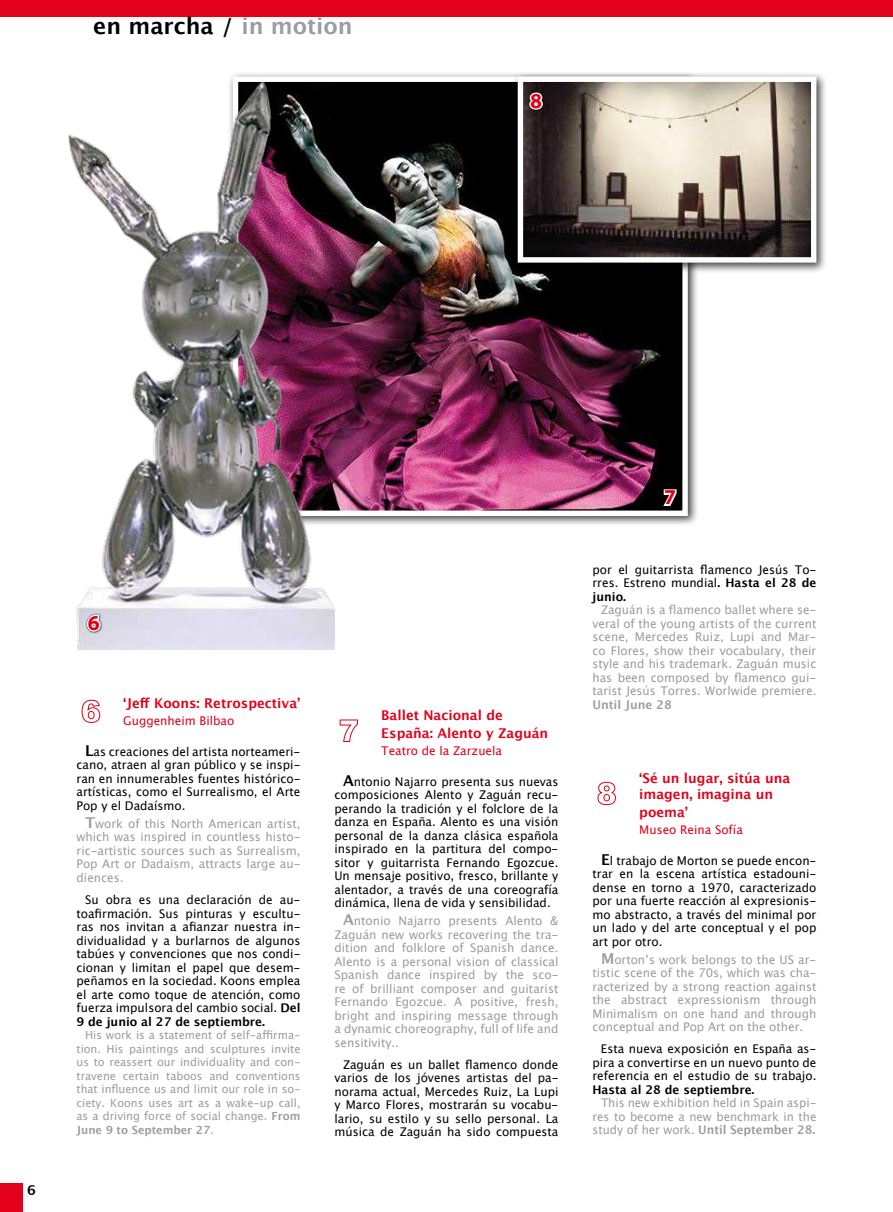
<style>
.page{position:relative;width:893px;height:1212px;background:#fff}
.page>*{position:absolute;margin:0;border:0;box-sizing:border-box;transform-origin:0 0}
.t1{font:700 22.5px "Lucida Grande";color:#000}
.t2{font:700 21px "Myriad Web Pro";color:#e2001a}
.t3{font:700 13.5px/18px "Lucida Grande";color:#e2001a}
.t4{font:700 13.5px "Lucida Grande";color:#000}
.t5{font:12px/13.5px "Lucida Grande";color:#000;text-align:justify}
.t6{font:12px/13.5px "Lucida Grande";color:#9c9d9f;text-align:justify}
.t7{font:12px/13.5px "Lucida Grande";color:#9c9d9f;text-align:justify;scale:.96 1}
.t8{font:12px "Lucida Grande";color:#e2001a}
.t9{font:700 12px "Lucida Grande";color:#000}
.t10{font:700 12px "Lucida Grande";color:#9c9d9f}
.t11{font:11.25px/13.5px "Lucida Grande";color:#9c9d9f;text-align:justify}
.s1{color:#9c9d9f}
.s2{font-weight:700;font-size:15px}
.s3{font-weight:700}
</style>
<div class="page">
<div style="left:0;top:1184px;width:23px;height:28px;background:#e2001a"></div>
<svg style="left:81px;top:699px;width:19px;height:24px"></svg>
<svg style="left:339px;top:719px;width:19px;height:23px"></svg>
<svg style="left:597px;top:781px;width:19px;height:24px"></svg>
<div style="left:0;top:0;width:893px;height:17px;background:#e2001a"></div>
<div style="left:228px;top:71px;width:477px;height:463px;background:#000;opacity:.75"></div>
<img style="left:334px;top:83px;width:348px;height:427px">
<div style="left:233px;top:77px;width:455px;height:439px;border:5px solid #fff"></div>
<svg style="left:662px;top:487px;width:43px;height:47px"></svg>
<svg style="left:661px;top:488px;width:17px;height:19px"></svg>
<img style="left:68px;top:82px;width:266px;height:567px">
<div style="left:512px;top:71px;width:322px;height:210px;background:#000;opacity:.75"></div>
<img style="left:524px;top:83px;width:286px;height:174px">
<div style="left:518px;top:77px;width:298px;height:186px;border:5px solid #fff"></div>
<div style="left:85px;top:613px;width:65px;height:37px;background:#dedce9"></div>
<svg style="left:85px;top:613px;width:18px;height:21px"></svg>
<svg style="left:528px;top:91px;width:64px;height:62px;background:#392f2c"></svg>
<svg style="left:527px;top:90px;width:18px;height:22px"></svg>
<h1 class="t1" style="left:93px;top:7px;width:261px">en marcha / <span class="s1">in motion</span></h1>
<h2 class="t2" style="left:530px;top:89px;width:13px">8</h2>
<p class="t4" style="left:27px;top:1179px;width:10px">6</p>
<h2 class="t2" style="left:88px;top:611px;width:13px">6</h2>
<p class="t3" style="left:123px;top:694px;width:179px">‘Jeff Koons: Retrospectiva’</p>
<p class="t8" style="left:123px;top:714px;width:112px">Guggenheim Bilbao</p>
<p class="t5" style="left:77px;top:745px;width:225px;text-indent:9px"><span class="s2">L</span>as creaciones del artista norteameri&shy;cano, atraen al gran público y se inspi&shy;ran en innumerables fuentes histórico&shy;artísticas, como el Surrealismo, el Arte Pop y el Dadaísmo.</p>
<p class="t6" style="left:77px;top:817px;width:225px;text-indent:9px"><span class="s2">T</span>work of this North American artist, which was inspired in countless histo&shy;ric-artistic sources such as Surrealism, Pop Art or Dadaism, attracts large au&shy;diences.</p>
<p class="t5" style="left:77px;top:893px;width:225px;text-indent:9px">Su obra es una declaración de au&shy;toafirmación. Sus pinturas y escultu&shy;ras nos invitan a afianzar nuestra in&shy;dividualidad y a burlarnos de algunos tabúes y convenciones que nos condi&shy;cionan y limitan el papel que desem&shy;peñamos en la sociedad. Koons emplea el arte como toque de atención, como fuerza impulsora del cambio social. <span class="s3">Del 9 de junio al 27 de septiembre.</span></p>
<p class="t11" style="left:77px;top:1028px;width:225px;text-indent:9px">His work is a statement of self-affirma&shy;tion. His paintings and sculptures invite us to reassert our individuality and con&shy;travene certain taboos and conventions that influence us and limit our role in so&shy;ciety. Koons uses art as a wake-up call, as a driving force of social change. <span class="s3">From June 9 to September 27</span>.</p>
<p class="t3" style="left:381px;top:706px;width:169px">Ballet Nacional de<br>España: Alento y Zaguán</p>
<p class="t8" style="left:381px;top:744px;width:122px">Teatro de la Zarzuela</p>
<p class="t5" style="left:334px;top:775px;width:225px;text-indent:9px"><span class="s2">A</span>ntonio Najarro presenta sus nuevas composiciones Alento y Zaguán recu&shy;perando la tradición y el folclore de la danza en España. Alento es una visión personal de la danza clásica española inspirado en la partitura del compo&shy;sitor y guitarrista Fernando Egozcue.<br>Un mensaje positivo, fresco, brillante y alentador, a través de una coreografía dinámica, llena de vida y sensibilidad.</p>
<p class="t6" style="left:334px;top:914px;width:225px;text-indent:9px"><span class="s2">A</span>ntonio Najarro presents Alento &amp; Zaguán new works recovering the tra&shy;dition and folklore of Spanish dance.<br>Alento is a personal vision of classical Spanish dance inspired by the sco&shy;re of brilliant composer and guitarist Fernando Egozcue. A positive, fresh, bright and inspiring message through a dynamic choreography, full of life and sensitivity..</p>
<p class="t5" style="left:334px;top:1058px;width:225px;text-indent:9px">Zaguán es un ballet flamenco donde varios de los jóvenes artistas del pa&shy;norama actual, Mercedes Ruiz, La Lupi y Marco Flores, mostrarán su vocabu&shy;lario, su estilo y su sello personal. La música de Zaguán ha sido compuesta</p>
<h2 class="t2" style="left:664px;top:486px;width:13px">7</h2>
<p class="t5" style="left:592px;top:563px;width:225px">por el guitarrista flamenco Jesús To&shy;rres. Estreno mundial<span class="s3">. Hasta el 28 de junio.</span></p>
<p class="t6" style="left:592px;top:603px;width:225px;text-indent:9px">Zaguán is a flamenco ballet where se&shy;veral of the young artists of the current scene, Mercedes Ruiz, Lupi and Mar&shy;co Flores, show their vocabulary, their style and his trademark. Zaguán music has been composed by flamenco gui&shy;tarist Jesús Torres. Worlwide premiere.</p>
<p class="t10" style="left:592px;top:694px;width:81px">Until June 28</p>
<p class="t3" style="left:639px;top:770px;width:152px;line-height:16.2px">‘Sé un lugar, sitúa una imagen, imagina un</p>
<p class="t3" style="left:639px;top:803px;width:50px">poema’</p>
<p class="t8" style="left:639px;top:823px;width:105px">Museo Reina Sofía</p>
<p class="t5" style="left:592px;top:854px;width:225px;text-indent:9px"><span class="s2">E</span>l trabajo de Morton se puede encon&shy;trar en la escena artística estadouni&shy;dense en torno a 1970, caracterizado por una fuerte reacción al expresionis&shy;mo abstracto, a través del minimal por un lado y del arte conceptual y el pop art por otro.</p>
<p class="t6" style="left:592px;top:953px;width:225px;text-indent:9px"><span class="s2">M</span>orton’s work belongs to the US ar&shy;tistic scene of the 70s, which was cha&shy;racterized by a strong reaction against the abstract expressionism through Minimalism on one hand and through conceptual and Pop Art on the other.</p>
<p class="t5" style="left:592px;top:1042px;width:225px;text-indent:9px">Esta nueva exposición en España as&shy;pira a convertirse en un nuevo punto de referencia en el estudio de su trabajo.</p>
<p class="t9" style="left:592px;top:1080px;width:164px">Hasta al 28 de septiembre.</p>
<p class="t7" style="left:592px;top:1096px;width:235px;text-indent:9px">This new exhibition held in Spain aspi&shy;res to become a new benchmark in the study of her work. <span class="s3">Until September 28.</span></p>
</div>
